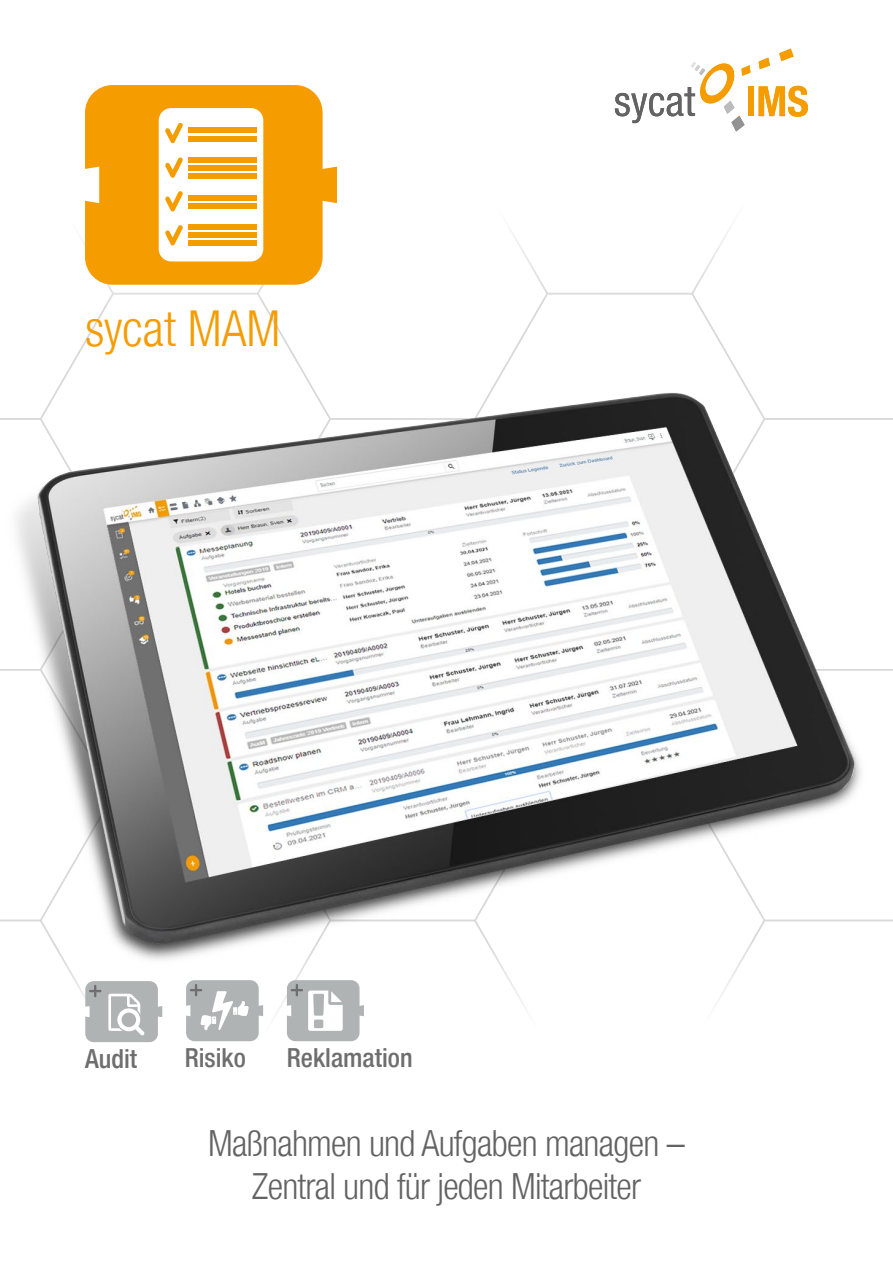
<style>
.page{position:relative;width:893px;height:1263px;background:#fff}
.page>*{position:absolute;margin:0;border:0;box-sizing:border-box;transform-origin:0 0}
.t1{font:300 condensed 49.5px "Helvetica Neue LT";color:#f59c00}
.t2{font:300 condensed 36px/43.2px "Helvetica Neue LT";letter-spacing:-.02em;color:#646363;text-align:center}
.t3{font:500 condensed 26.25px "Helvetica Neue LT";color:#6e6e6e}
</style>
<div class="page">
<img style="left:549px;top:390px;width:318px;height:576px">
<svg style="left:615px;top:48px;width:193px;height:84px"></svg>
<svg style="left:0;top:85px;width:549px;height:958px"></svg>
<h1 class="t1" style="left:85px;top:300px;width:197px">sycat MAM</h1>
<p class="t3" style="left:85px;top:1042px;width:53px">Audit</p>
<p class="t3" style="left:185px;top:1041px;width:63px">Risiko</p>
<p class="t3" style="left:287px;top:1041px;width:127px">Reklamation</p>
<p class="t2" style="left:208px;top:1121px;width:478px">Maßnahmen und Aufgaben managen –<br>Zentral und für jeden Mitarbeiter</p>
</div>
